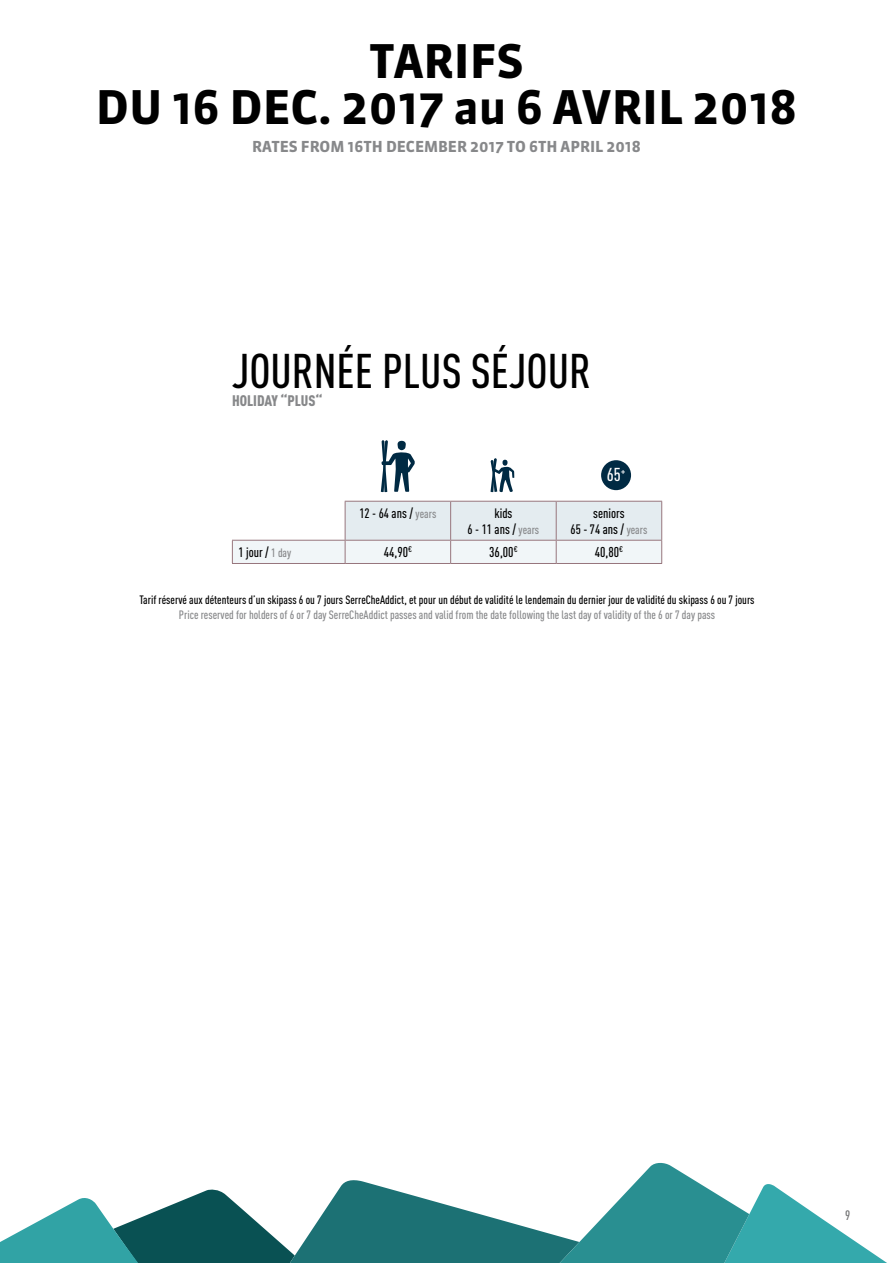
<style>
.page{position:relative;width:893px;height:1263px;background:#fff}
.page>*{position:absolute;margin:0;border:0;box-sizing:border-box;transform-origin:0 0}
.t1{font:500 48px "DIN Cond";color:#000}
.t2{font:700 46.2px/46.2px "Sanuk OT";color:#000;text-align:center}
.t3{font:500 18.45px "DIN Cond";color:#fff}
.t4{font:700 15.15px "Sanuk OT";color:#87888a}
.t5{font:900 15.15px "DIN Cond";color:#87888a}
.t6{font:500 14.1px "DIN Cond";color:#000}
.t7{font:500 13.5px/16.2px "DIN Cond";color:#000;text-align:center}
.t8{font:500 13.5px "DIN Cond";color:#707172}
.t9{font:500 12px "DIN Cond";color:#000}
.t10{font:500 12px "DIN Cond";color:#87888a}
.s1{font-size:12px;color:#87888a}
</style>
<div class="page">
<svg style="left:639px;top:1162px;width:52px;height:16px"></svg>
<svg style="left:0;top:1178px;width:887px;height:85px"></svg>
<svg style="left:232px;top:501px;width:430px;height:62px"></svg>
<hr style="left:232px;top:563px;width:113px;height:1px;background:#97767d">
<hr style="left:345px;top:563px;width:106px;height:1px;background:#97767d">
<hr style="left:451px;top:563px;width:105px;height:1px;background:#97767d">
<hr style="left:556px;top:563px;width:106px;height:1px;background:#97767d">
<svg style="left:381px;top:440px;width:34px;height:52px"></svg>
<svg style="left:491px;top:458px;width:23px;height:35px"></svg>
<div style="left:601px;top:460px;width:30px;height:30px;background:#002a43;border-radius:50%"></div>
<h2 class="t2" style="left:96px;top:39px;width:703px">TARIFS<br>DU 16 DEC. 2017 au 6 AVRIL 2018</h2>
<p class="t4" style="left:252px;top:137px;width:390px">RATES FROM 16TH DECEMBER 2017 TO 6TH APRIL 2018</p>
<h1 class="t1" style="left:232px;top:342px;width:360px">JOURNÉE PLUS SÉJOUR</h1>
<p class="t5" style="left:232px;top:391px;width:92px">HOLIDAY “PLUS“</p>
<h3 class="t3" style="left:607px;top:464px;width:20px">65<sup>+</sup></h3>
<p class="t7" style="left:359px;top:505px;width:78px">12 - 64 ans / <span class="s1">years</span></p>
<p class="t7" style="left:468px;top:505px;width:73px">kids<br>6 - 11 ans / <span class="s1">years</span></p>
<p class="t7" style="left:571px;top:505px;width:78px">seniors<br>65 - 74 ans / <span class="s1">years</span></p>
<p class="t7" style="left:238px;top:544px;width:54px">1 jour / <span class="s1">1 day</span></p>
<p class="t6" style="left:384px;top:543px;width:30px">44,90<sup>€</sup></p>
<p class="t6" style="left:489px;top:543px;width:30px">36,00<sup>€</sup></p>
<p class="t6" style="left:595px;top:543px;width:30px">40,80<sup>€</sup></p>
<p class="t9" style="left:139px;top:593px;width:617px">Tarif réservé aux détenteurs d’un skipass 6 ou 7 jours SerreCheAddict, et pour un début de validité le lendemain du dernier jour de validité du skipass 6 ou 7 jours</p>
<p class="t10" style="left:179px;top:607px;width:538px">Price reserved for holders of 6 or 7 day SerreCheAddict passes and valid from the date following the last day of validity of the 6 or 7 day pass</p>
<p class="t8" style="left:845px;top:1208px;width:7px">9</p>
</div>
